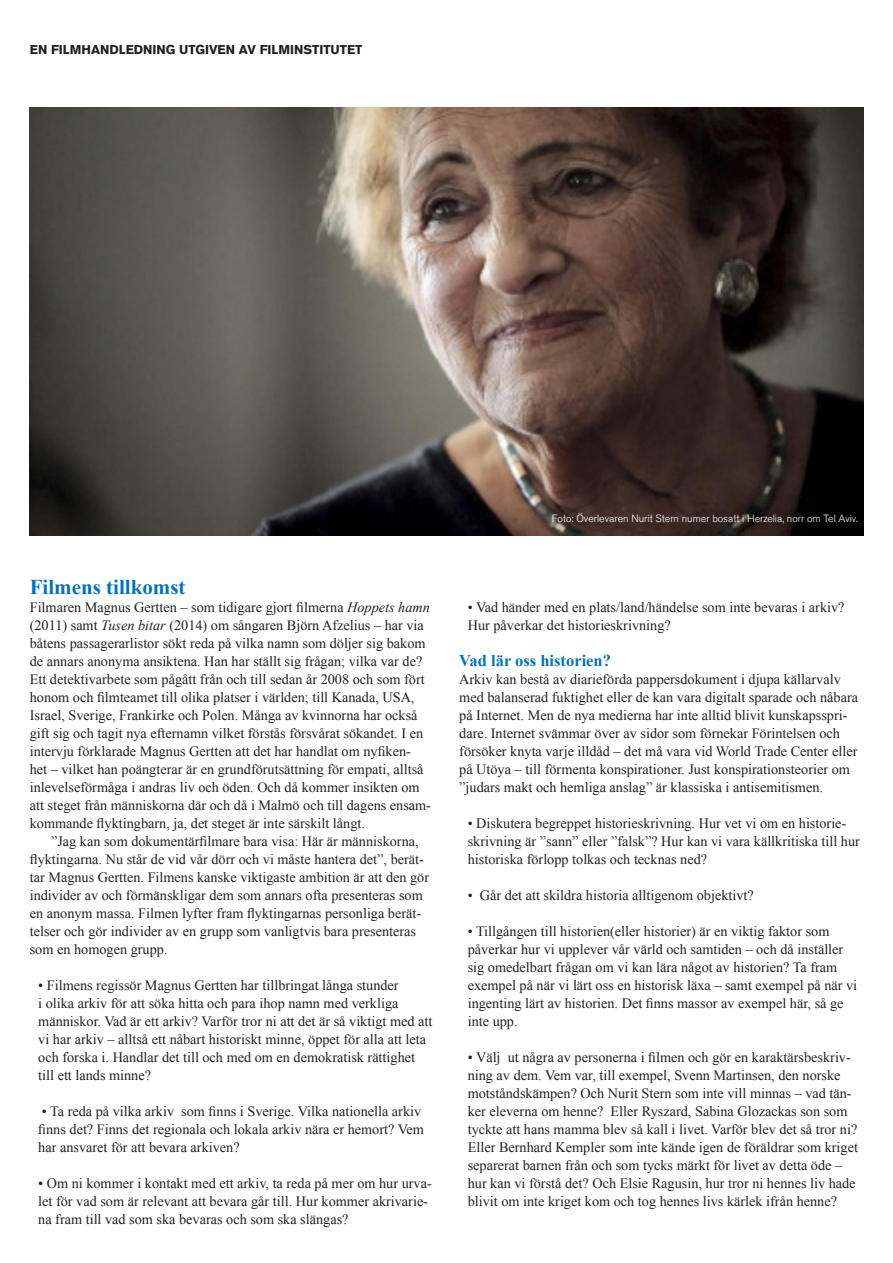
<style>
.page{position:relative;width:893px;height:1263px;background:#fff}
.page>*{position:absolute;margin:0;border:0;box-sizing:border-box;transform-origin:0 0}
.Underrubrik{font:700 21px "Times New Roman";color:#0072bc}
.Underrubrik-2{font:700 16.5px "Times New Roman";color:#0072bc}
.Diskussionsfråga{font:14.25px/18px "Times New Roman";color:#231f20}
.Första_brödtext_efte{font:14.25px/18px "Times New Roman";color:#231f20}
.Brödtext{font:14.25px/18px "Times New Roman";color:#231f20}
.Första_brödtext_efte-2{font:700 12.75px "Akzidenz Grotesk BQ";color:#231f20}
.Bildtext{font:300 10.5px "Akzidenz Grotesk BQ";color:#fff}
.s1{font-style:italic}
</style>
<div class="page">
<img style="left:30px;top:108px;width:833px;height:428px">
<p class="Första_brödtext_efte-2" style="left:30px;top:42px;width:334px">EN FILMHANDLEDNING UTGIVEN AV FILMINSTITUTET</p>
<p class="Underrubrik" style="left:30px;top:572px;width:157px">Filmens tillkomst</p>
<p class="Första_brödtext_efte" style="left:30px;top:598px;width:403px">Filmaren Magnus Gertten – som tidigare gjort filmerna <span class="s1">Hoppets hamn </span>(2011) samt <span class="s1">Tusen bitar</span> (2014) om sångaren Björn Afzelius – har via båtens passagerarlistor sökt reda på vilka namn som döljer sig bakom de annars anonyma ansiktena. Han har ställt sig frågan; vilka var de?<br>Ett detektivarbete som pågått från och till sedan år 2008 och som fört honom och filmteamet till olika platser i världen; till Kanada, USA, Israel, Sverige, Frankirke och Polen. Många av kvinnorna har också gift sig och tagit nya efternamn vilket förstås försvårat sökandet. I en intervju förklarade Magnus Gertten att det har handlat om nyfiken&shy;het – vilket han poängterar är en grundförutsättning för empati, alltså inlevelseförmåga i andras liv och öden. Och då kommer insikten om att steget från människorna där och då i Malmö och till dagens ensam&shy;kommande flyktingbarn, ja, det steget är inte särskilt långt.</p>
<p class="Brödtext" style="left:30px;top:832px;width:401px;text-indent:21px">”Jag kan som dokumentärfilmare bara visa: Här är människorna, flyktingarna. Nu står de vid vår dörr och vi måste hantera det”, berät&shy;tar Magnus Gertten. Filmens kanske viktigaste ambition är att den gör individer av och förmänskligar dem som annars ofta presenteras som en anonym massa. Filmen lyfter fram flyktingarnas personliga berät&shy;telser och gör individer av en grupp som vanligtvis bara presenteras som en homogen grupp.</p>
<p class="Diskussionsfråga" style="left:38px;top:976px;width:396px">• Filmens regissör Magnus Gertten har tillbringat långa stunder<br>i olika arkiv för att söka hitta och para ihop namn med verkliga människor. Vad är ett arkiv? Varför tror ni att det är så viktigt med att vi har arkiv – alltså ett nåbart historiskt minne, öppet för alla att leta och forska i. Handlar det till och med om en demokratisk rättighet till ett lands minne?</p>
<p class="Diskussionsfråga" style="left:38px;top:1102px;width:387px">• Ta reda på vilka arkiv som finns i Sverige. Vilka nationella arkiv finns det? Finns det regionala och lokala arkiv nära er hemort? Vem har ansvaret för att bevara arkiven?</p>
<p class="Diskussionsfråga" style="left:38px;top:1174px;width:395px">• Om ni kommer i kontakt med ett arkiv, ta reda på mer om hur urva&shy;let för vad som är relevant att bevara går till. Hur kommer akrivarie&shy;na fram till vad som ska bevaras och som ska slängas?</p>
<p class="Bildtext" style="left:552px;top:512px;width:308px">Foto: Överlevaren Nurit Stern numer bosatt i Herzelia, norr om Tel Aviv.</p>
<p class="Diskussionsfråga" style="left:468px;top:598px;width:378px">• Vad händer med en plats/land/händelse som inte bevaras i arkiv?<br>Hur påverkar det historieskrivning?</p>
<p class="Underrubrik-2" style="left:459px;top:649px;width:153px">Vad lär oss historien?</p>
<p class="Första_brödtext_efte" style="left:459px;top:670px;width:400px">Arkiv kan bestå av diarieförda pappersdokument i djupa källarvalv med balanserad fuktighet eller de kan vara digitalt sparade och nåbara på Internet. Men de nya medierna har inte alltid blivit kunskapsspri&shy;dare. Internet svämmar över av sidor som förnekar Förintelsen och försöker knyta varje illdåd – det må vara vid World Trade Center eller på Utöya – till förmenta konspirationer. Just konspirationsteorier om ”judars makt och hemliga anslag” är klassiska i antisemitismen.</p>
<p class="Diskussionsfråga" style="left:468px;top:814px;width:394px">• Diskutera begreppet historieskrivning. Hur vet vi om en historie&shy;skrivning är ”sann” eller ”falsk”? Hur kan vi vara källkritiska till hur historiska förlopp tolkas och tecknas ned?</p>
<p class="Diskussionsfråga" style="left:468px;top:886px;width:288px">• Går det att skildra historia alltigenom objektivt?</p>
<p class="Diskussionsfråga" style="left:468px;top:922px;width:391px">• Tillgången till historien(eller historier) är en viktig faktor som påverkar hur vi upplever vår värld och samtiden – och då inställer sig omedelbart frågan om vi kan lära något av historien? Ta fram exempel på när vi lärt oss en historisk läxa – samt exempel på när vi ingenting lärt av historien. Det finns massor av exempel här, så ge inte upp.</p>
<p class="Diskussionsfråga" style="left:468px;top:1048px;width:392px">• Välj ut några av personerna i filmen och gör en karaktärsbeskriv&shy;ning av dem. Vem var, till exempel, Svenn Martinsen, den norske motståndskämpen? Och Nurit Stern som inte vill minnas – vad tän&shy;ker eleverna om henne? Eller Ryszard, Sabina Glozackas son som tyckte att hans mamma blev så kall i livet. Varför blev det så tror ni?<br>Eller Bernhard Kempler som inte kände igen de föräldrar som kriget separerat barnen från och som tycks märkt för livet av detta öde – hur kan vi förstå det? Och Elsie Ragusin, hur tror ni hennes liv hade blivit om inte kriget kom och tog hennes livs kärlek ifrån henne?</p>
</div>
